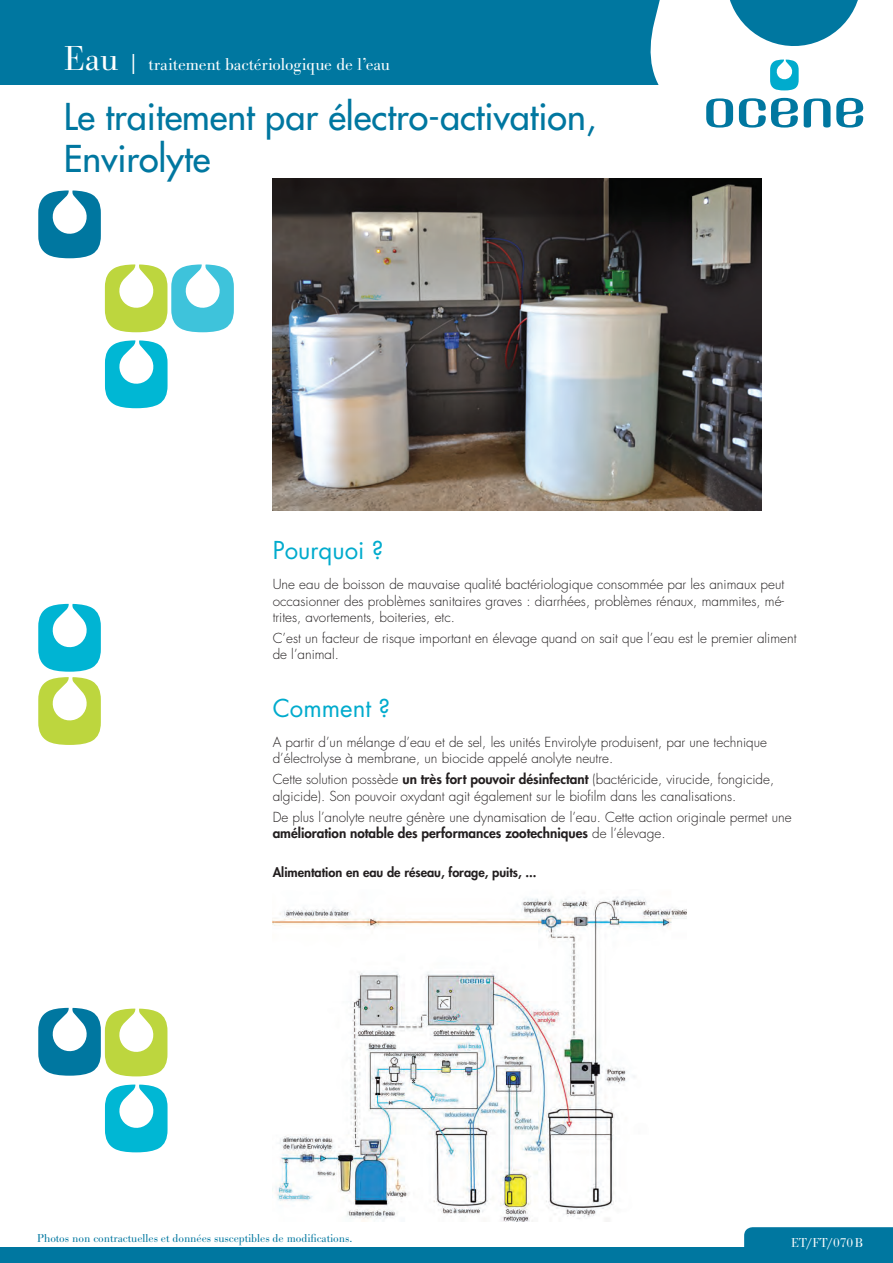
<style>
.page{position:relative;width:893px;height:1263px;background:#fff}
.page>*{position:absolute;margin:0;border:0;box-sizing:border-box;transform-origin:0 0}
.t1{font:500 36px/42px "Futura Std";color:#0077a0}
.t2{font:24px "Futura Std";color:#00abcd}
.t3{font:18px "URW Bodoni T Ligh";letter-spacing:-.01em;color:#fff}
.t4{font:300 13.5px/16.2px "Futura Std";color:#231f20}
.t5{font:13.5px "URW Bodoni T Ligh";color:#fff}
.t6{font:800 12.75px "Futura Std";color:#231f20}
.t7{font:12px "URW Bodoni T Ligh";color:#0077a0}
.s1{font-size:36px}
.s2{font-size:24px}
.s3{font-weight:800}
</style>
<div class="page">
<div style="left:0;top:0;width:893px;height:84px;background:#0077a0"></div>
<svg style="left:646px;top:0;width:247px;height:128px"></svg>
<div style="left:744px;top:1227px;width:149px;height:36px;background:#0077a0"></div>
<div style="left:0;top:1247px;width:756px;height:16px;background:#0077a0"></div>
<svg style="left:38px;top:604px;width:63px;height:141px"></svg>
<svg style="left:104px;top:264px;width:130px;height:68px"></svg>
<svg style="left:38px;top:190px;width:63px;height:68px"></svg>
<svg style="left:105px;top:340px;width:63px;height:68px"></svg>
<img style="left:273px;top:896px;width:414px;height:325px">
<svg style="left:38px;top:1008px;width:129px;height:68px"></svg>
<svg style="left:105px;top:1084px;width:63px;height:68px"></svg>
<img style="left:273px;top:178px;width:488px;height:332px">
<h3 class="t3" style="left:64px;top:54px;width:328px"><span class="s1">Eau</span> <span class="s2">|</span> traitement bactériologique de l’eau</h3>
<h1 class="t1" style="left:64px;top:96px;width:534px">Le traitement par électro-activation,<br>Envirolyte</h1>
<h2 class="t2" style="left:273px;top:535px;width:112px">Pourquoi ?</h2>
<p class="t4" style="left:273px;top:577px;width:513px;text-align:justify">Une eau de boisson de mauvaise qualité bactériologique consommée par les animaux peut occasionner des problèmes sanitaires graves : diarrhées, problèmes rénaux, mammites, mé&shy;trites, avortements, boiteries, etc.</p>
<p class="t4" style="left:273px;top:630px;width:525px">C’est un facteur de risque important en élevage quand on sait que l’eau est le premier aliment de l’animal.</p>
<h2 class="t2" style="left:273px;top:692px;width:119px">Comment ?</h2>
<p class="t4" style="left:273px;top:735px;width:496px">A partir d’un mélange d’eau et de sel, les unités Envirolyte produisent, par une technique d’électrolyse à membrane, un biocide appelé anolyte neutre.</p>
<p class="t4" style="left:273px;top:772px;width:503px">Cette solution possède <span class="s3">un très fort pouvoir désinfectant</span> (bactéricide, virucide, fongicide, algicide). Son pouvoir oxydant agit également sur le biofilm dans les canalisations.</p>
<p class="t4" style="left:273px;top:809px;width:521px">De plus l’anolyte neutre génère une dynamisation de l’eau. Cette action originale permet une <span class="s3">amélioration notable des performances zootechniques</span> de l’élevage.</p>
<p class="t6" style="left:273px;top:864px;width:265px">Alimentation en eau de réseau, forage, puits, ...</p>
<p class="t7" style="left:37px;top:1232px;width:317px">Photos non contractuelles et données susceptibles de modifications.</p>
<p class="t5" style="left:791px;top:1235px;width:74px">ET/FT/070B</p>
</div>
